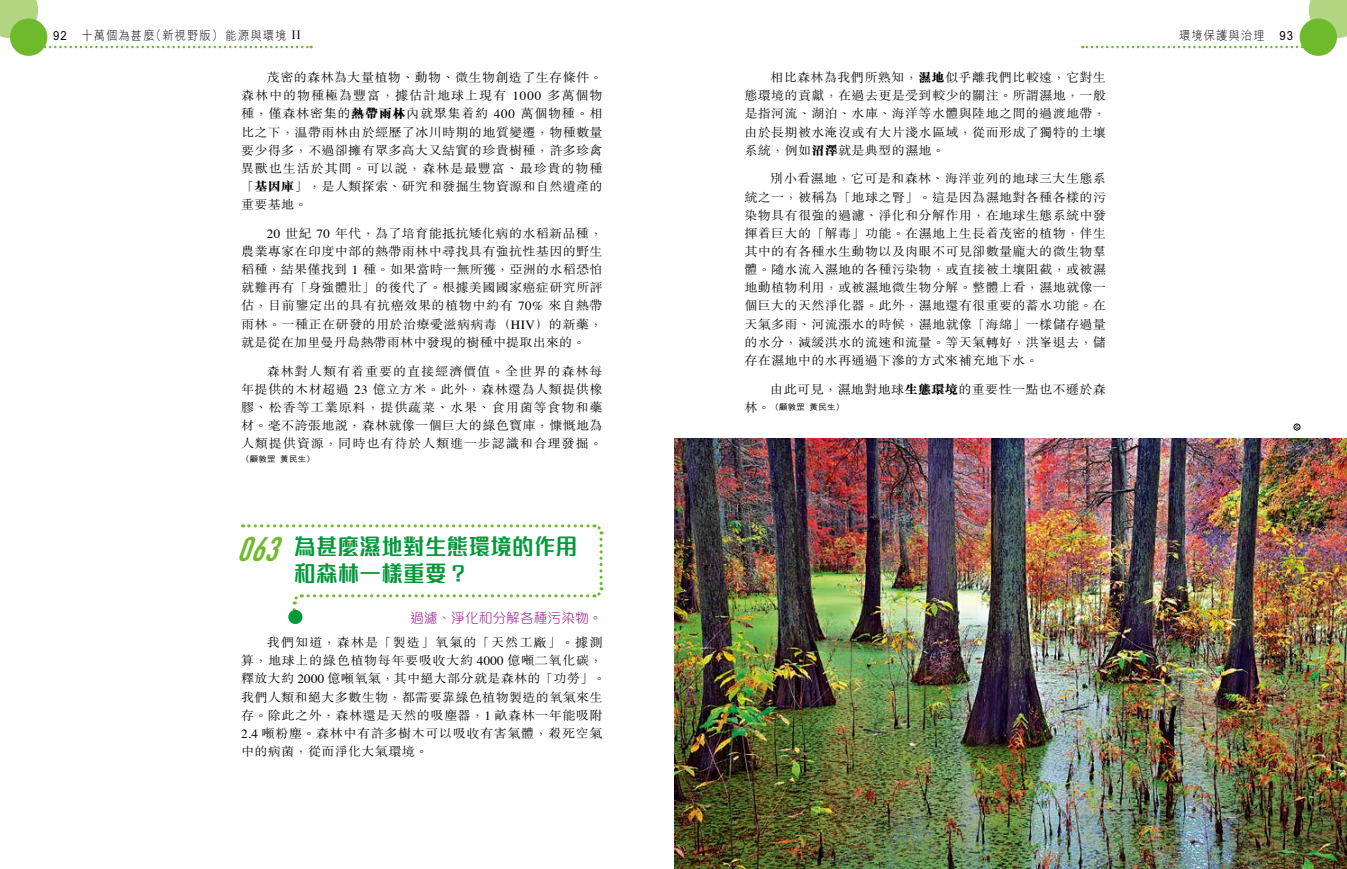
<style>
.page{position:relative;width:1347px;height:869px;background:#fff}
.page>*{position:absolute;margin:0;border:0;box-sizing:border-box;transform-origin:0 0}
.t1{font:italic 700 33.75px "DIN Cond";color:#6fba2c;scale:.95 1}
.t2{font:700 22.5px/27.5px "M Finance HK";letter-spacing:.02em;color:#03993b;scale:.95 1}
.t3{font:300 13.75px "M Elle HK";color:#920783}
.t4{font:300 12.5px/18.1px "M Sung HK";letter-spacing:.02em;color:#000;text-align:justify;scale:1.05 1}
.t5{font:300 12.5px "M Hei HK";letter-spacing:.1em;color:#000;scale:.9 1}
.t6{font:500 8.12px "M Hei HK";letter-spacing:.02em;color:#000;scale:1.05 1}
.s1{font-weight:500}
.s2{font-family:"Times";font-weight:400}
.s3{font-weight:800}
.s4{font-family:"M Sung HK";font-weight:300;font-size:12.5px}
</style>
<div class="page">
<svg style="left:0;top:0;width:38px;height:38px"></svg>
<div style="left:10px;top:18px;width:37px;height:38px;background:#6fba2c;border-radius:50%"></div>
<svg style="left:44px;top:46px;width:268px;height:2px"></svg>
<svg style="left:1308px;top:0;width:38px;height:38px"></svg>
<div style="left:1299px;top:18px;width:37px;height:38px;background:#6fba2c;border-radius:50%"></div>
<svg style="left:1082px;top:46px;width:220px;height:2px"></svg>
<img style="left:674px;top:438px;width:672px;height:430px">
<svg style="left:243px;top:524px;width:361px;height:94px"></svg>
<div style="left:288px;top:609px;width:14px;height:14px;background:#03993b;border-radius:50%"></div>
<div style="left:1293px;top:423px;width:7px;height:7px;border:1px solid #000;border-radius:50%"></div>
<p class="t5" style="left:53px;top:29px;width:276px"><span class="s1">92</span> 十萬個為甚麼（新視野版） 能源與環境 <span class="s2">II</span></p>
<p class="t5" style="left:1179px;top:29px;width:128px">環境保護與治理 <span class="s1">93</span></p>
<p class="t4" style="left:241px;top:68px;width:346px;text-indent:26px">茂密的森林為大量植物、動物、微生物創造了生存條件。森林中的物種極為豐富，據估計地球上現有 <span class="s2">1000</span> 多萬個物種，僅森林密集的<span class="s3">熱帶雨林</span>內就聚集着約 <span class="s2">400</span> 萬個物種。相比之下，温帶雨林由於經歷了冰川時期的地質變遷，物種數量要少得多，不過卻擁有眾多高大又結實的珍貴樹種，許多珍禽異獸也生活於其間。可以說，森林是最豐富、最珍貴的物種「<span class="s3">基因庫</span>」，是人類探索、研究和發掘生物資源和自然遺產的重要基地。</p>
<p class="t4" style="left:241px;top:223px;width:346px;text-indent:26px"><span class="s2">20</span> 世紀 <span class="s2">70</span> 年代，為了培育能抵抗矮化病的水稻新品種，農業專家在印度中部的熱帶雨林中尋找具有強抗性基因的野生稻種，結果僅找到 <span class="s2">1</span> 種。如果當時一無所獲，亞洲的水稻恐怕就難再有「身強體壯」的後代了。根據美國國家癌症研究所評估，目前鑒定出的具有抗癌效果的植物中約有 <span class="s2">70%</span> 來自熱帶雨林。一種正在研發的用於治療愛滋病病毒（<span class="s2">HIV</span>）的新藥，就是從在加里曼丹島熱帶雨林中發現的樹種中提取出來的。</p>
<p class="t4" style="left:241px;top:361px;width:346px;text-indent:26px">森林對人類有着重要的直接經濟價值。全世界的森林每年提供的木材超過 <span class="s2">23</span> 億立方米。此外，森林還為人類提供橡膠、松香等工業原料，提供蔬菜、水果、食用菌等食物和藥材。毫不誇張地說，森林就像一個巨大的綠色寶庫，慷慨地為人類提供資源，同時也有待於人類進一步認識和合理發掘。</p>
<p class="t6" style="left:241px;top:453px;width:72px">（顧敦罡 黃民生）</p>
<h1 class="t1" style="left:237px;top:528px;width:58px">063</h1>
<h2 class="t2" style="left:294px;top:532px;width:299px">為甚麼濕地對生態環境的作用和森林一樣重要 ?</h2>
<p class="t3" style="left:410px;top:610px;width:194px">過濾、淨化和分解各種污染物。</p>
<p class="t4" style="left:241px;top:632px;width:349px;text-align:left;text-indent:26px">我們知道，森林是「製造」氧氣的「天然工廠」。據測算，地球上的綠色植物每年要吸收大約 <span class="s2">4000</span> 億噸二氧化碳，釋放大約 <span class="s2">2000</span> 億噸氧氣，其中絕大部分就是森林的「功勞」。我們人類和絕大多數生物，都需要靠綠色植物製造的氧氣來生存。除此之外，森林還是天然的吸塵器，<span class="s2">1</span> 畝森林一年能吸附<br><span class="s2">2.4</span> 噸粉塵。森林中有許多樹木可以吸收有害氣體，殺死空氣中的病菌，從而淨化大氣環境。</p>
<p class="t4" style="left:744px;top:68px;width:346px;text-indent:26px">相比森林為我們所熟知，<span class="s3">濕地</span>似乎離我們比較遠，它對生態環境的貢獻，在過去更是受到較少的關注。所謂濕地，一般是指河流、湖泊、水庫、海洋等水體與陸地之間的過渡地帶，由於長期被水淹沒或有大片淺水區域，從而形成了獨特的土壤系統，例如<span class="s3">沼澤</span>就是典型的濕地。</p>
<p class="t4" style="left:744px;top:169px;width:346px;text-indent:26px">別小看濕地，它可是和森林、海洋並列的地球三大生態系統之一，被稱為「地球之腎」。這是因為濕地對各種各樣的污染物具有很強的過濾、淨化和分解作用，在地球生態系統中發揮着巨大的「解毒」功能。在濕地上生長着茂密的植物，伴生其中的有各種水生動物以及肉眼不可見卻數量龐大的微生物羣體。隨水流入濕地的各種污染物，或直接被土壤阻截，或被濕地動植物利用，或被濕地微生物分解。整體上看，濕地就像一個巨大的天然淨化器。此外，濕地還有很重要的蓄水功能。在天氣多雨、河流漲水的時候，濕地就像「海綿」一樣儲存過量的水分，減緩洪水的流速和流量。等天氣轉好，洪峯退去，儲存在濕地中的水再通過下滲的方式來補充地下水。</p>
<p class="t4" style="left:770px;top:379px;width:321px">由此可見，濕地對地球<span class="s3">生態環境</span>的重要性一點也不遜於森</p>
<p class="t6" style="left:744px;top:401px;width:97px"><span class="s4">林。</span>（顧敦罡 黃民生）</p>
</div>
